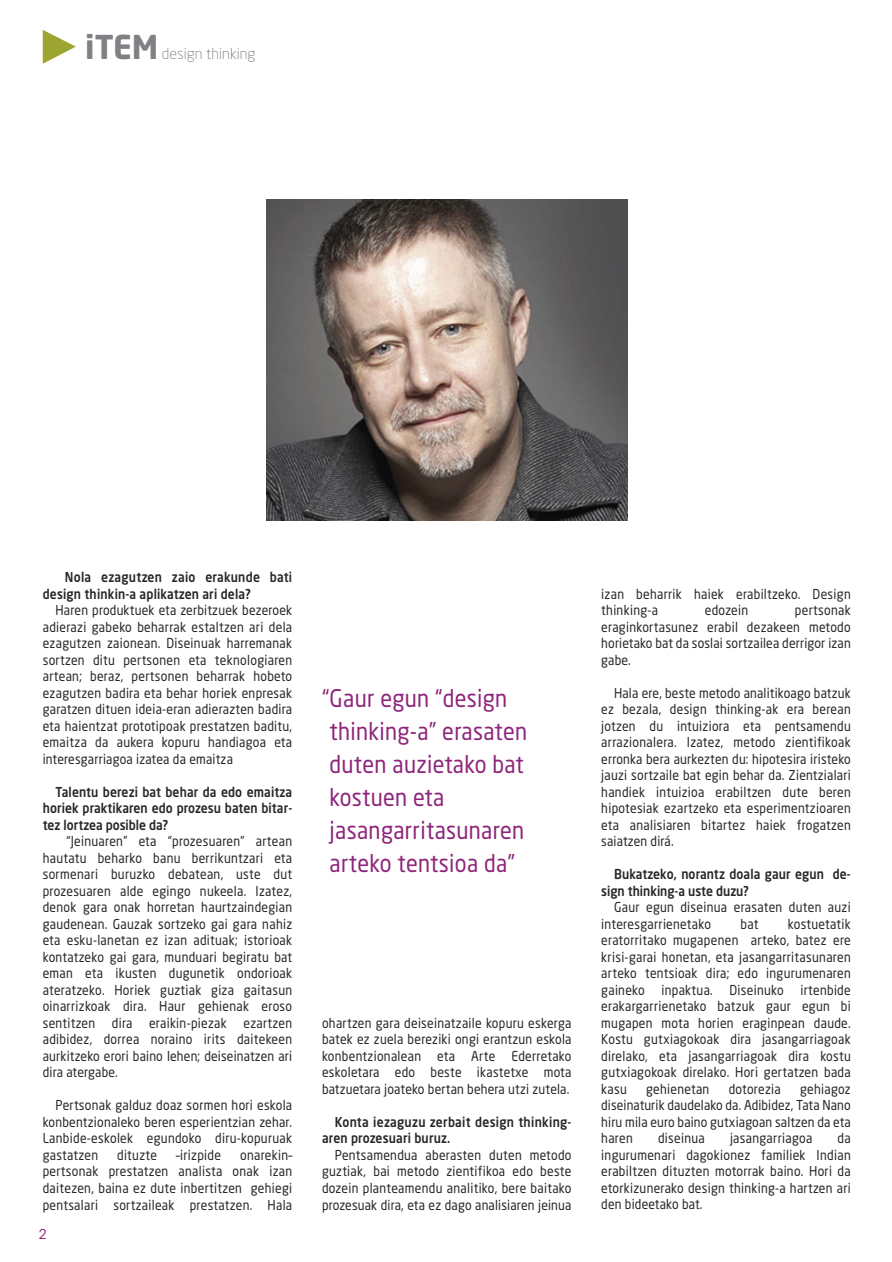
<style>
.page{position:relative;width:892px;height:1262px;background:#fff}
.page>*{position:absolute;margin:0;border:0;box-sizing:border-box;transform-origin:0 0}
.t1{font:24px/33px "Neo Sans Std";letter-spacing:.015em;color:#8e257b;scale:.9 1}
.t2{font:300 15px "Neo Sans Std";color:#7f8184}
.t3{font:13.5px/16.5px "Neo Sans Std";letter-spacing:.025em;color:#272627;text-align:justify;scale:.9 1}
.t4{font:500 13.5px/16.5px "Neo Sans Std";letter-spacing:.01em;color:#272627;scale:.9 1}
.t5{font:13.5px "ITC Avant Garde Std";color:#8e257b}
.s1{font-weight:700;font-size:32.55px}
</style>
<div class="page">
<svg style="left:43px;top:30px;width:33px;height:34px"></svg>
<img style="left:266px;top:199px;width:361px;height:321px">
<p class="t2" style="left:85px;top:48px;width:172px"><span class="s1">iTEM</span> design thinking</p>
<p class="t4" style="left:43px;top:570px;width:279px;text-indent:22px">Nola ezagutzen zaio erakunde bati design thinkin-a aplikatzen ari dela?</p>
<p class="t3" style="left:43px;top:603px;width:279px;text-indent:13px">Haren produktuek eta zerbitzuek bezeroek adierazi gabeko beharrak estaltzen ari dela ezagutzen zaionean. Diseinuak harremanak sortzen ditu pertsonen eta teknologiaren artean; beraz, pertsonen beharrak hobeto ezagutzen badira eta behar horiek enpresak garatzen dituen ideia-eran adierazten badira eta haientzat prototipoak prestatzen baditu, emaitza da aukera kopuru handiagoa eta interesgarriagoa izatea da emaitza</p>
<p class="t4" style="left:43px;top:785px;width:279px;text-align:justify;text-indent:13px">Talentu berezi bat behar da edo emaitza horiek praktikaren edo prozesu baten bitar&shy;tez lortzea posible da?</p>
<p class="t3" style="left:43px;top:834px;width:279px;text-indent:24px">“Jeinuaren” eta “prozesuaren” artean hautatu beharko banu berrikuntzari eta sormenari buruzko debatean, uste dut prozesuaren alde egingo nukeela. Izatez, denok gara onak horretan haurtzaindegian gaudenean. Gauzak sortzeko gai gara nahiz eta esku-lanetan ez izan adituak; istorioak kontatzeko gai gara, munduari begiratu bat eman eta ikusten dugunetik ondorioak ateratzeko. Horiek guztiak giza gaitasun oinarrizkoak dira. Haur gehienak eroso sentitzen dira eraikin-piezak ezartzen adibidez, dorrea noraino irits daitekeen aurkitzeko erori baino lehen; deiseinatzen ari dira atergabe.</p>
<p class="t3" style="left:43px;top:1098px;width:279px;text-indent:13px">Pertsonak galduz doaz sormen hori eskola konbentzionaleko beren esperientzian zehar.<br>Lanbide-eskolek egundoko diru-kopuruak gastatzen</p>
<p class="t3" style="left:43px;top:1148px;width:279px;text-indent:197px">onarekin– pertsonak prestatzen analista onak izan daitezen, baina ez dute inbertitzen gehiegi pentsalari sortzaileak prestatzen. Hala</p>
<p class="t3" style="left:117px;top:1148px;width:46px">dituzte</p>
<p class="t3" style="left:176px;top:1148px;width:51px">–irizpide</p>
<p class="t5" style="left:39px;top:1226px;width:9px">2</p>
<h1 class="t1" style="left:329px;top:683px;width:221px;text-indent:-7px">“Gaur egun “design thinking-a” erasaten duten auzietako bat kostuen eta jasangarritasunaren arteko tentsioa da”</h1>
<p class="t3" style="left:322px;top:1016px;width:279px">ohartzen gara deiseinatzaile kopuru eskerga batek ez zuela bereziki ongi erantzun eskola konbentzionalean eta Arte Ederretako eskoletara edo beste ikastetxe mota batzuetara joateko bertan behera utzi zutela.</p>
<p class="t4" style="left:322px;top:1114px;width:279px;text-indent:13px">Konta iezaguzu zerbait design thinking&shy;aren prozesuari buruz.</p>
<p class="t3" style="left:322px;top:1148px;width:279px;text-indent:13px">Pentsamendua aberasten duten metodo guztiak, bai metodo zientifikoa edo beste dozein planteamendu analitiko, bere baitako prozesuak dira, eta ez dago analisiaren jeinua</p>
<p class="t3" style="left:601px;top:587px;width:279px">izan beharrik haiek erabiltzeko. Design thinking-a</p>
<p class="t3" style="left:705px;top:603px;width:50px">edozein</p>
<p class="t3" style="left:601px;top:603px;width:279px;text-indent:194px">pertsonak eraginkortasunez erabil dezakeen metodo horietako bat da soslai sortzailea derrigor izan gabe.</p>
<p class="t3" style="left:601px;top:686px;width:279px;text-indent:13px">Hala ere, beste metodo analitikoago batzuk ez bezala, design thinking-ak era berean jotzen du intuiziora eta pentsamendu arrazionalera. Izatez, metodo zientifikoak erronka bera aurkezten du: hipotesira iristeko jauzi sortzaile bat egin behar da. Zientzialari handiek intuizioa erabiltzen dute beren hipotesiak ezartzeko eta esperimentzioaren eta analisiaren bitartez haiek frogatzen saiatzen dirá.</p>
<p class="t4" style="left:601px;top:867px;width:279px;text-indent:13px">Bukatzeko, norantz doala gaur egun de&shy;sign thinking-a uste duzu?</p>
<p class="t3" style="left:601px;top:900px;width:279px;text-indent:13px">Gaur egun diseinua erasaten duten auzi interesgarrienetako</p>
<p class="t3" style="left:601px;top:917px;width:279px;text-indent:187px">kostuetatik eratorritako mugapenen arteko, batez ere krisi-garai honetan, eta jasangarritasunaren arteko tentsioak dira; edo ingurumenaren gaineko inpaktua. Diseinuko irtenbide erakargarrienetako batzuk gaur egun bi mugapen mota horien eraginpean daude.<br>Kostu gutxiagokoak dira jasangarriagoak direlako, eta jasangarriagoak dira kostu gutxiagokoak direlako. Hori gertatzen bada kasu</p>
<p class="t3" style="left:740px;top:917px;width:21px">bat</p>
<p class="t3" style="left:601px;top:1082px;width:279px;text-indent:199px">gehiagoz diseinaturik daudelako da. Adibidez, Tata Nano hiru mila euro baino gutxiagoan saltzen da eta haren</p>
<p class="t3" style="left:646px;top:1082px;width:72px">gehienetan</p>
<p class="t3" style="left:729px;top:1082px;width:59px">dotorezia</p>
<p class="t3" style="left:658px;top:1131px;width:54px">diseinua</p>
<p class="t3" style="left:730px;top:1131px;width:93px">jasangarriagoa</p>
<p class="t3" style="left:601px;top:1131px;width:279px;text-indent:236px">da ingurumenari dagokionez familiek Indian erabiltzen dituzten motorrak baino. Hori da etorkizunerako design thinking-a hartzen ari den bideetako bat.</p>
</div>
